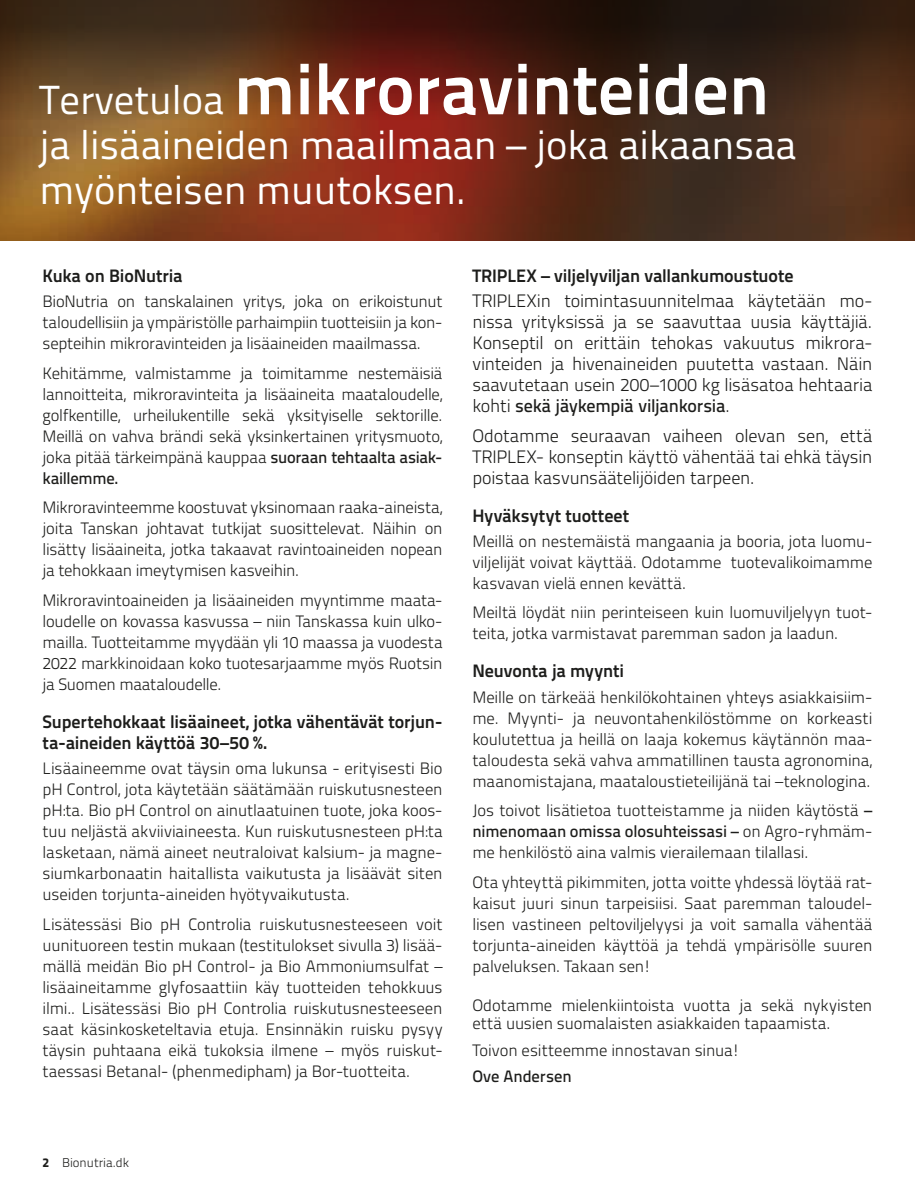
<style>
.page{position:relative;width:915px;height:1191px;background:#fff}
.page>*{position:absolute;margin:0;border:0;box-sizing:border-box;transform-origin:0 0}
.t1{font:700 72px "Titillium Text 22 L";color:#fff}
.t2{font:40.5px/45px "Titillium Text 22 L";color:#fff}
.t3{font:300 18px/21px "Titillium Text 22 L";letter-spacing:-.005em;color:#1d1d1b;text-align:justify}
.t4{font:700 18px/21px "Titillium Text 22 L";letter-spacing:-.005em;color:#1d1d1b}
.t5{font:300 16.5px/21px "Titillium Text 22 L";letter-spacing:-.005em;color:#1d1d1b;text-align:justify}
.t6{font:500 16.5px "Titillium Text 22 L";letter-spacing:-.005em;color:#1d1d1b}
.t7{font:300 12.75px "Titillium Text 22 L";color:#1d1d1b}
.s1{font-weight:400;font-size:40.5px}
.s2{font-weight:500}
.s3{font-weight:800}
</style>
<div class="page">
<img style="left:0;top:120px;width:914px;height:120px">
<svg style="left:0;top:0;width:914px;height:120px;background:#4b2817"></svg>
<h1 class="t1" style="left:39px;top:34px;width:731px"><span class="s1">Tervetuloa</span> mikroravinteiden</h1>
<h2 class="t2" style="left:39px;top:120px;width:758px">ja lisäaineiden maailmaan – joka aikaansaa myönteisen muutoksen.</h2>
<p class="t4" style="left:43px;top:264px;width:141px">Kuka on BioNutria</p>
<p class="t5" style="left:43px;top:290px;width:401px">BioNutria on tanskalainen yritys, joka on erikoistunut taloudellisiin ja ympäristölle parhaimpiin tuotteisiin ja kon&shy;septeihin mikroravinteiden ja lisäaineiden maailmassa.</p>
<p class="t5" style="left:43px;top:361px;width:401px">Kehitämme, valmistamme ja toimitamme nestemäisiä lannoitteita, mikroravinteita ja lisäaineita maataloudelle, golfkentille, urheilukentille sekä yksityiselle sektorille.<br>Meillä on vahva brändi sekä yksinkertainen yritysmuoto, joka pitää tärkeimpänä kauppaa <span class="s2">suoraan tehtaalta asiak&shy;kaillemme.</span></p>
<p class="t5" style="left:43px;top:496px;width:401px">Mikroravinteemme koostuvat yksinomaan raaka-aineista, joita Tanskan johtavat tutkijat suosittelevat. Näihin on lisätty lisäaineita, jotka takaavat ravintoaineiden nopean ja tehokkaan imeytymisen kasveihin.</p>
<p class="t5" style="left:43px;top:588px;width:401px">Mikroravintoaineiden ja lisäaineiden myyntimme maata&shy;loudelle on kovassa kasvussa – niin Tanskassa kuin ulko&shy;mailla. Tuotteitamme myydään yli 10 maassa ja vuodesta 2022 markkinoidaan koko tuotesarjaamme myös Ruotsin ja Suomen maataloudelle.</p>
<p class="t4" style="left:43px;top:710px;width:401px">Supertehokkaat lisäaineet, jotka vähentävät torjun&shy;ta-aineiden käyttöä 30–50 %.</p>
<p class="t5" style="left:43px;top:757px;width:401px">Lisäaineemme ovat täysin oma lukunsa - erityisesti Bio pH Control, jota käytetään säätämään ruiskutusnesteen pH:ta. Bio pH Control on ainutlaatuinen tuote, joka koos&shy;tuu neljästä akviiviaineesta. Kun ruiskutusnesteen pH:ta lasketaan, nämä aineet neutraloivat kalsium- ja magne&shy;siumkarbonaatin haitallista vaikutusta ja lisäävät siten useiden torjunta-aineiden hyötyvaikutusta.</p>
<p class="t5" style="left:43px;top:912px;width:401px">Lisätessäsi Bio pH Controlia ruiskutusnesteeseen voit uunituoreen testin mukaan (testitulokset sivulla 3) lisää&shy;mällä meidän Bio pH Control- ja Bio Ammoniumsulfat – lisäaineitamme glyfosaattiin käy tuotteiden tehokkuus ilmi.. Lisätessäsi Bio pH Controlia ruiskutusnesteeseen saat käsinkosketeltavia etuja. Ensinnäkin ruisku pysyy täysin puhtaana eikä tukoksia ilmene – myös ruiskut&shy;taessasi Betanal- (phenmedipham) ja Bor-tuotteita.</p>
<p class="t4" style="left:472px;top:264px;width:322px">TRIPLEX – viljelyviljan vallankumoustuote</p>
<p class="t3" style="left:472px;top:289px;width:401px">TRIPLEXin toimintasuunnitelmaa käytetään mo&shy;nissa yrityksissä ja se saavuttaa uusia käyttäjiä.<br>Konseptil on erittäin tehokas vakuutus mikrora&shy;vinteiden ja hivenaineiden puutetta vastaan. Näin saavutetaan usein 200–1000 kg lisäsatoa hehtaaria kohti <span class="s2">sekä jäykempiä viljankorsia</span>.</p>
<p class="t3" style="left:472px;top:424px;width:401px">Odotamme seuraavan vaiheen olevan sen, että TRIPLEX- konseptin käyttö vähentää tai ehkä täysin poistaa kasvunsäätelijöiden tarpeen.</p>
<p class="t4" style="left:472px;top:504px;width:158px">Hyväksytyt tuotteet</p>
<p class="t5" style="left:472px;top:530px;width:401px">Meillä on nestemäistä mangaania ja booria, jota luomu&shy;viljelijät voivat käyttää. Odotamme tuotevalikoimamme kasvavan vielä ennen kevättä.</p>
<p class="t5" style="left:472px;top:601px;width:401px">Meiltä löydät niin perinteiseen kuin luomuviljelyyn tuot&shy;teita, jotka varmistavat paremman sadon ja laadun.</p>
<p class="t4" style="left:472px;top:659px;width:153px">Neuvonta ja myynti</p>
<p class="t5" style="left:472px;top:685px;width:401px">Meille on tärkeää henkilökohtainen yhteys asiakkaisiim&shy;me. Myynti- ja neuvontahenkilöstömme on korkeasti koulutettua ja heillä on laaja kokemus käytännön maa&shy;taloudesta sekä vahva ammatillinen tausta agronomina, maanomistajana, maataloustieteilijänä tai –teknologina.</p>
<p class="t5" style="left:472px;top:799px;width:401px">Jos toivot lisätietoa tuotteistamme ja niiden käytöstä <span class="s2">– nimenomaan omissa olosuhteissasi –</span> on Agro-ryhmäm&shy;me henkilöstö aina valmis vierailemaan tilallasi.</p>
<p class="t5" style="left:472px;top:870px;width:401px;text-align:left">Ota yhteyttä pikimmiten, jotta voitte yhdessä löytää rat&shy;kaisut juuri sinun tarpeisiisi. Saat paremman taloudel&shy;lisen vastineen peltoviljelyysi ja voit samalla vähentää torjunta-aineiden käyttöä ja tehdä ympärisölle suuren palveluksen. Takaan sen!</p>
<p class="t5" style="left:472px;top:995px;width:401px;line-height:18px">Odotamme mielenkiintoista vuotta ja sekä nykyisten että uusien suomalaisten asiakkaiden tapaamista.</p>
<p class="t5" style="left:472px;top:1038px;width:269px">Toivon esitteemme innostavan sinua!</p>
<p class="t6" style="left:472px;top:1063px;width:101px">Ove Andersen</p>
<p class="t7" style="left:43px;top:1152px;width:88px"><span class="s3">2</span> Bionutria.dk</p>
</div>
